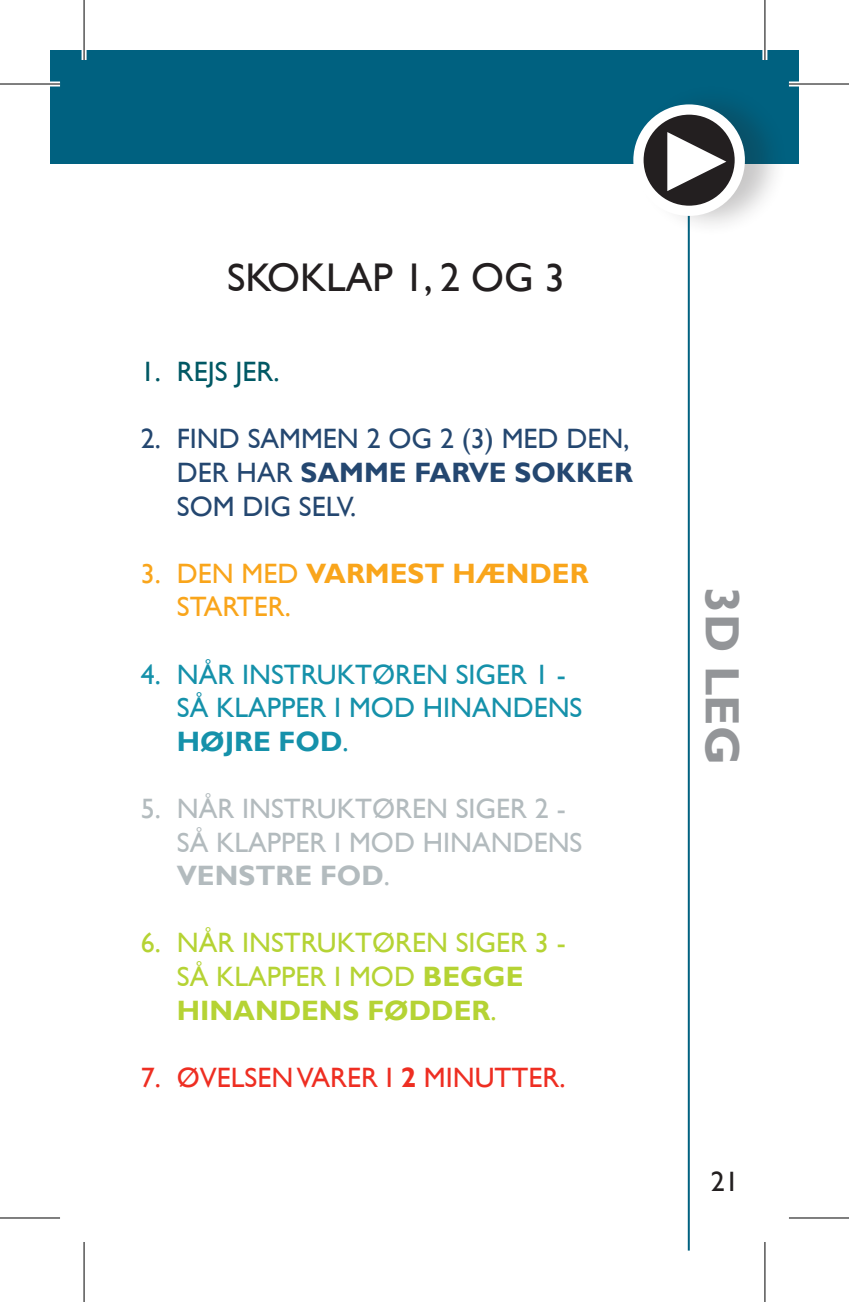
<style>
.page{position:relative;width:849px;height:1302px;background:#fff}
.page>*{position:absolute;margin:0;border:0;box-sizing:border-box;transform-origin:0 0}
.t1{font:700 48px "Gill Sans";color:#939598}
.t2{font:40px "Gill Sans";color:#231f20}
.t3{font:28px/33.6px "Gill Sans";color:#244770}
.t4{font:28px/33.6px "Gill Sans";color:#b5d334}
.t5{font:28px/33.6px "Gill Sans";color:#b3bbbe}
.t6{font:28px/33.6px "Gill Sans";color:#1591aa}
.t7{font:28px/33.6px "Gill Sans";color:#f9a51b}
.t8{font:28px "Gill Sans";color:#ee2e22}
.t9{font:28px "Gill Sans";color:#005864}
.t10{font:28px "Gill Sans";color:#231f20}
.s1{font-weight:700}
</style>
<div class="page">
<div style="left:50px;top:50px;width:748px;height:113px;background:#006180"></div>
<hr style="left:687px;top:204px;width:2px;height:1046px;background:#006180">
<div style="left:634px;top:82px;width:164px;height:173px;background:#231f20;opacity:.25"></div>
<svg style="left:638px;top:110px;width:101px;height:101px;background:#524e4f"></svg>
<div style="left:633px;top:104px;width:111px;height:112px;border:10px solid #fff;border-radius:50%"></div>
<svg style="left:667px;top:132px;width:59px;height:59px"></svg>
<div style="left:0;top:82px;width:60px;height:5px;background:#fff"></div>
<div style="left:788px;top:82px;width:60px;height:5px;background:#fff"></div>
<hr style="left:82px;top:0;width:4px;height:60px;background:#fff">
<svg style="left:762px;top:0;width:5px;height:60px"></svg>
<svg style="left:765px;top:1242px;width:1px;height:60px"></svg>
<hr style="left:0;top:83px;width:60px;height:2px;background:#000">
<hr style="left:788px;top:83px;width:60px;height:2px;background:#000">
<hr style="left:0;top:1217px;width:60px;height:2px;background:#000">
<hr style="left:788px;top:1217px;width:60px;height:2px;background:#000">
<hr style="left:83px;top:0;width:2px;height:60px;background:#000">
<hr style="left:83px;top:1242px;width:2px;height:60px;background:#000">
<hr style="left:764px;top:0;width:1px;height:60px;background:#000">
<hr style="left:764px;top:1242px;width:1px;height:60px;background:#000">
<h2 class="t2" style="left:227px;top:254px;width:339px">SKOKLAP 1, 2 OG 3</h2>
<p class="t9" style="left:141px;top:355px;width:140px">1.REJS JER.</p>
<p class="t3" style="left:177px;top:422px;width:457px;text-indent:-36px">2. FIND SAMMEN 2 OG 2 (3) MED DEN,<br>DER HAR <span class="s1">SAMME FARVE SOKKER<br></span>SOM DIG SELV.</p>
<p class="t7" style="left:177px;top:556px;width:413px;text-indent:-36px">3.DEN MED <span class="s1">VARMEST HÆNDER<br></span>STARTER.</p>
<p class="t6" style="left:177px;top:657px;width:407px;text-indent:-36px">4. NÅR INSTRUKTØREN SIGER 1 -<br>SÅ KLAPPER I MOD HINANDENS<br><span class="s1">HØJRE FOD</span>.</p>
<p class="t5" style="left:177px;top:791px;width:407px;text-indent:-36px">5. NÅR INSTRUKTØREN SIGER 2 -<br>SÅ KLAPPER I MOD HINANDENS<br><span class="s1">VENSTRE FOD</span>.</p>
<p class="t4" style="left:177px;top:926px;width:390px;text-indent:-36px">6. NÅR INSTRUKTØREN SIGER 3 -<br>SÅ KLAPPER I MOD <span class="s1">BEGGE<br>HINANDENS FØDDER</span>.</p>
<p class="t8" style="left:141px;top:1061px;width:426px">7. ØVELSEN VARER I <span class="s1">2</span> MINUTTER.</p>
<h1 class="t1" style="left:750px;top:587px;width:179px;rotate:90deg">3D LEG</h1>
<p class="t10" style="left:710px;top:1165px;width:29px">21</p>
</div>
